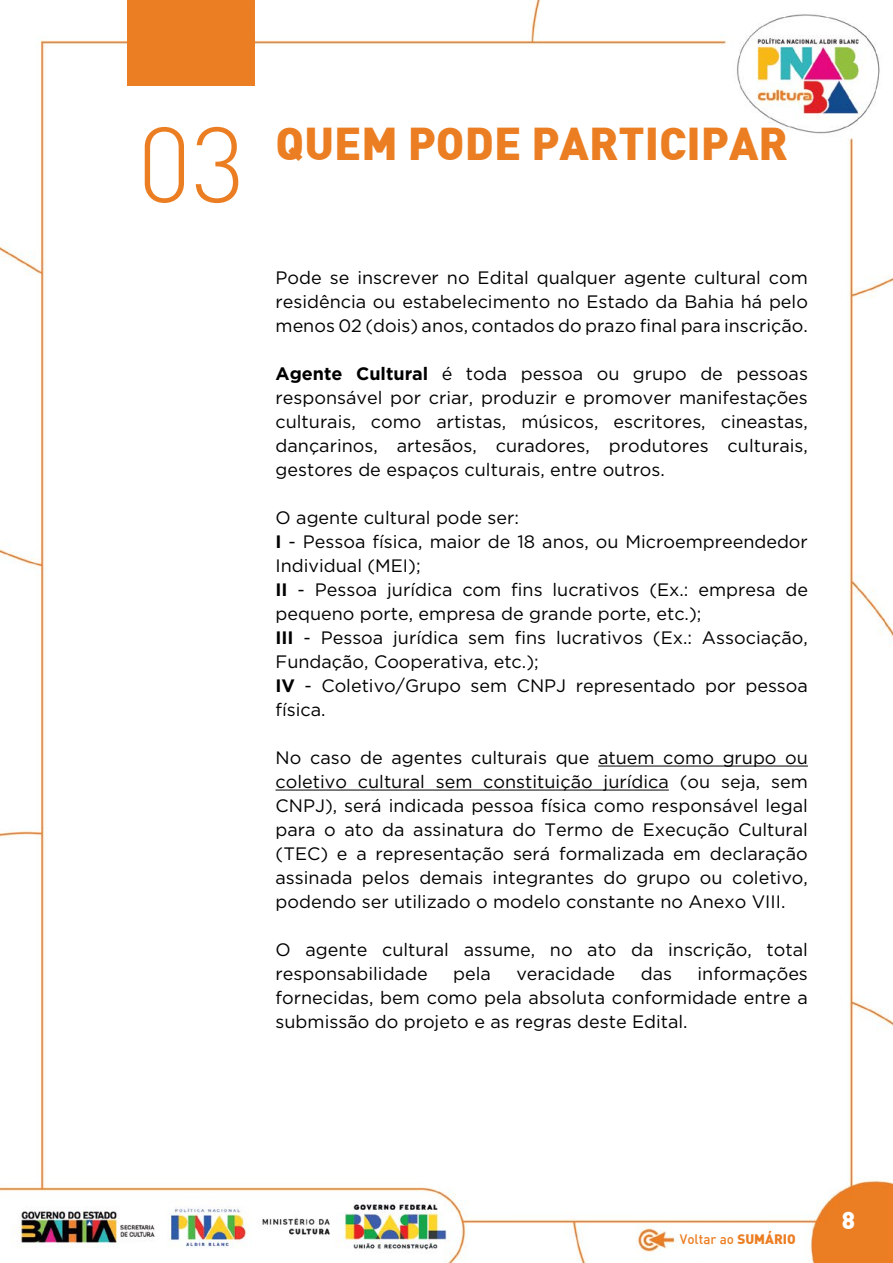
<style>
.page{position:relative;width:893px;height:1263px;background:#fff}
.page>*{position:absolute;margin:0;border:0;box-sizing:border-box;transform-origin:0 0}
.t1{font:300 105px "DIN";color:#eb7e23}
.t2{font:900 45px "DIN";color:#eb7e23}
.t3{font:900 24px "DIN";color:#fff}
.t4{font:18px/24px "Gotham";color:#000;text-align:justify}
.t5{font:500 13.5px "DIN";color:#eb7e23}
.s1{font-weight:700}
.s2{font-weight:900}
</style>
<div class="page">
<img style="left:0;top:0;width:893px;height:1263px">
<hr style="left:598px;top:766px;width:210px;height:1px;background:#000">
<hr style="left:276px;top:790px;width:393px;height:1px;background:#000">
<div style="left:128px;top:0;width:127px;height:85px;background:#eb7e23"></div>
<h1 class="t1" style="left:137px;top:100px;width:109px">03</h1>
<h2 class="t2" style="left:276px;top:113px;width:514px">QUEM PODE PARTICIPAR</h2>
<p class="t4" style="left:276px;top:265px;width:534px">Pode se inscrever no Edital qualquer agente cultural com residência ou estabelecimento no Estado da Bahia há pelo menos 02 (dois) anos, contados do prazo final para inscrição.</p>
<p class="t4" style="left:276px;top:361px;width:534px"><span class="s1">Agente Cultural</span> é toda pessoa ou grupo de pessoas responsável por criar, produzir e promover manifestações culturais, como artistas, músicos, escritores, cineastas, dançarinos, artesãos, curadores, produtores culturais, gestores de espaços culturais, entre outros.</p>
<p class="t4" style="left:276px;top:505px;width:534px;text-align:left">O agente cultural pode ser:<br><span class="s1">I</span> - Pessoa física, maior de 18 anos, ou Microempreendedor Individual (MEI);<br><span class="s1">II</span> - Pessoa jurídica com fins lucrativos (Ex.: empresa de pequeno porte, empresa de grande porte, etc.);<br><span class="s1">III</span> - Pessoa jurídica sem fins lucrativos (Ex.: Associação, Fundação, Cooperativa, etc.);<br><span class="s1">IV</span> - Coletivo/Grupo sem CNPJ representado por pessoa física.</p>
<p class="t4" style="left:276px;top:745px;width:534px">No caso de agentes culturais que atuem como grupo ou coletivo cultural sem constituição jurídica (ou seja, sem CNPJ), será indicada pessoa física como responsável legal para o ato da assinatura do Termo de Execução Cultural (TEC) e a representação será formalizada em declaração assinada pelos demais integrantes do grupo ou coletivo, podendo ser utilizado o modelo constante no Anexo VIII.</p>
<p class="t4" style="left:276px;top:937px;width:534px">O agente cultural assume, no ato da inscrição, total responsabilidade</p>
<p class="t4" style="left:276px;top:961px;width:534px;text-indent:422px">informações fornecidas, bem como pela absoluta conformidade entre a submissão do projeto e as regras deste Edital.</p>
<p class="t4" style="left:453px;top:961px;width:39px">pela</p>
<p class="t4" style="left:516px;top:961px;width:100px">veracidade</p>
<p class="t4" style="left:641px;top:961px;width:33px">das</p>
<p class="t5" style="left:680px;top:1230px;width:118px">Voltar ao <span class="s2">SUMÁRIO</span></p>
<h3 class="t3" style="left:842px;top:1204px;width:15px">8</h3>
</div>
